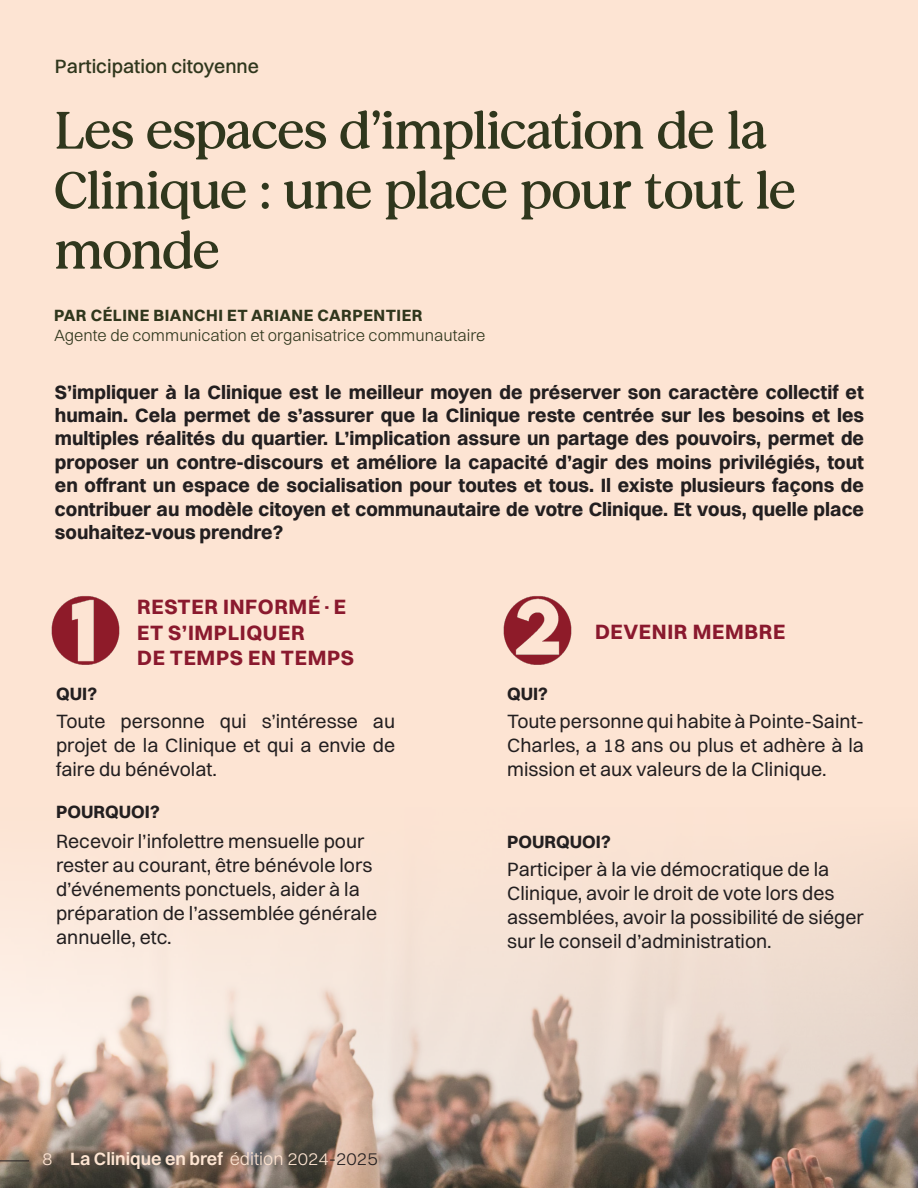
<style>
.page{position:relative;width:918px;height:1188px;background:#fde4d3}
.page>*{position:absolute;margin:0;border:0;box-sizing:border-box;transform-origin:0 0}
.t1{font:500 52.5px/60px "MADE Awelier PERSONALUSE";color:#30371d}
.t2{font:700 21px "Switzer";letter-spacing:.03em;color:#8a192e}
.t3{font:700 19.5px/23.4px "Switzer";color:#231f20;text-align:justify}
.t4{font:19.5px/24px "Switzer";color:#231f20;text-align:justify}
.t5{font:500 19.5px "Switzer";color:#30371d}
.t6{font:600 18px "Switzer";color:#fee5d2}
.t7{font:700 18px "Switzer";color:#231f20}
.t8{font:300 18px "Switzer";color:#fee4d3}
.t9{font:300 16.5px "Switzer";color:#30371d}
.t10{font:700 16.5px "Switzer";letter-spacing:.03em;color:#30371d}
.s1{font-weight:300}
.s2{font-weight:300;color:#231f20}
</style>
<div class="page">
<img style="left:0;top:877px;width:918px;height:311px">
<svg style="left:0;top:1161px;width:29px;height:1px"></svg>
<img style="left:51px;top:596px;width:69px;height:69px">
<img style="left:503px;top:596px;width:69px;height:69px">
<p class="t5" style="left:55px;top:54px;width:206px">Participation citoyenne</p>
<p class="t1" style="left:55px;top:102px;width:742px">Les espaces d’implication de la<br>Clinique : une place pour tout le monde</p>
<p class="t10" style="left:54px;top:305px;width:370px">PAR CÉLINE BIANCHI ET ARIANE CARPENTIER</p>
<p class="t9" style="left:54px;top:325px;width:433px">Agente de communication et organisatrice communautaire</p>
<p class="t3" style="left:55px;top:380px;width:811px">S’impliquer à la Clinique est le meilleur moyen de préserver son caractère collectif et humain. Cela permet de s’assurer que la Clinique reste centrée sur les besoins et les multiples réalités du quartier. L’implication assure un partage des pouvoirs, permet de proposer un contre-discours et améliore la capacité d’agir des moins privilégiés, tout en offrant un espace de socialisation pour toutes et tous. Il existe plusieurs façons de contribuer au modèle citoyen et communautaire de votre Clinique. Et vous, quelle place souhaitez-vous prendre?</p>
<p class="t2" style="left:137px;top:594px;width:211px">RESTER INFORMÉ·E</p>
<p class="t2" style="left:137px;top:619px;width:169px">ET S’IMPLIQUER</p>
<p class="t2" style="left:137px;top:645px;width:218px">DE TEMPS EN TEMPS</p>
<p class="t7" style="left:56px;top:682px;width:42px">QUI?</p>
<p class="t4" style="left:56px;top:709px;width:341px">Toute personne qui s’intéresse au projet de la Clinique et qui a envie de faire du bénévolat.</p>
<p class="t7" style="left:56px;top:801px;width:105px">POURQUOI?</p>
<p class="t4" style="left:56px;top:829px;width:323px;text-align:left">Recevoir l’infolettre mensuelle pour rester au courant, être bénévole lors d’événements ponctuels, aider à la préparation de l’assemblée générale annuelle, etc.</p>
<p class="t8" style="left:42px;top:1148px;width:12px">8</p>
<p class="t6" style="left:70px;top:1147px;width:309px">La Clinique en bref <span class="s1">édition 2024</span><span class="s2">-2025</span></p>
<p class="t7" style="left:507px;top:683px;width:42px">QUI?</p>
<p class="t2" style="left:595px;top:619px;width:192px">DEVENIR MEMBRE</p>
<p class="t4" style="left:507px;top:709px;width:358px">Toute personne qui habite à Pointe-Saint-Charles, a 18 ans ou plus et adhère à la mission et aux valeurs de la Clinique.</p>
<p class="t7" style="left:507px;top:830px;width:105px">POURQUOI?</p>
<p class="t4" style="left:507px;top:857px;width:358px;text-align:left">Participer à la vie démocratique de la Clinique, avoir le droit de vote lors des assemblées, avoir la possibilité de siéger sur le conseil d’administration.</p>
</div>
